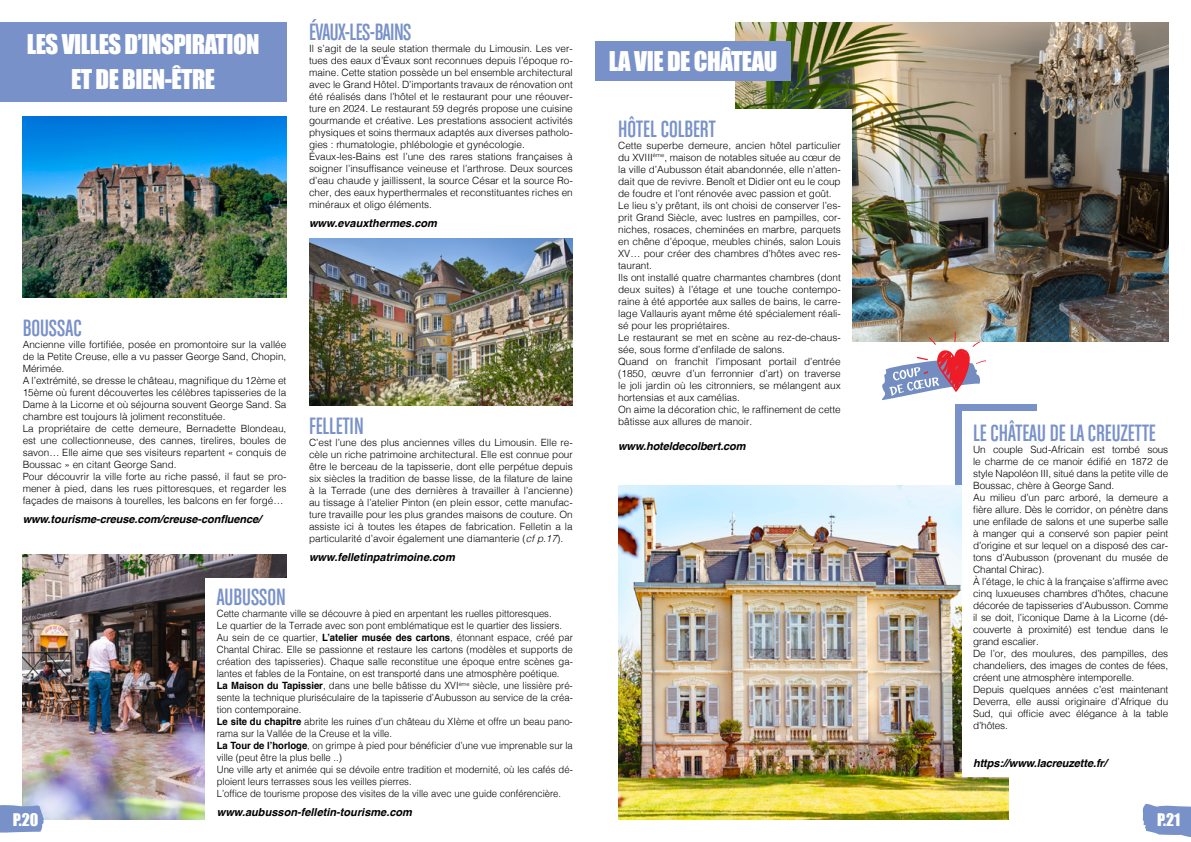
<style>
.page{position:relative;width:1191px;height:842px;background:#fff}
.page>*{position:absolute;margin:0;border:0;box-sizing:border-box;transform-origin:0 0}
.t1{font:25px "Chalet Comprime Cologne Eighty";color:#7891c9}
.t2{font:25px/35px "Impact";letter-spacing:-.02em;color:#fff;text-align:center}
.t3{font:25px "Chalet Comprime Cologne Eighty";letter-spacing:-.02em;color:#7891c9}
.t4{font:16px "Impact";color:#fff}
.t5{font:italic 700 11px "Helvetica";letter-spacing:-.01em;color:#000}
.t6{font:300 10px/12px "Helvetica";color:#000}
.t7{font:300 10px/12px "Helvetica";color:#000;scale:.95 1}
.s1{font-style:italic}
.s2{font-weight:700}
</style>
<div class="page">
<div style="left:954px;top:404px;width:82px;height:89px;background:#7891c9"></div>
<img style="left:618px;top:485px;width:390px;height:334px">
<div style="left:962px;top:411px;width:217px;height:366px;background:#fff"></div>
<img style="left:735px;top:23px;width:433px;height:319px">
<div style="left:618px;top:109px;width:234px;height:354px;background:#fff"></div>
<svg style="left:1142px;top:804px;width:49px;height:33px"></svg>
<img style="left:23px;top:116px;width:263px;height:182px">
<div style="left:0;top:23px;width:286px;height:79px;background:#7891c9"></div>
<img style="left:23px;top:555px;width:263px;height:264px">
<img style="left:309px;top:239px;width:264px;height:166px">
<div style="left:206px;top:578px;width:367px;height:253px;background:#fff"></div>
<div style="left:595px;top:41px;width:195px;height:40px;background:#7891c9"></div>
<svg style="left:0;top:800px;width:44px;height:33px"></svg>
<svg style="left:881px;top:332px;width:105px;height:69px"></svg>
<h1 class="t2" style="left:27px;top:26px;width:234px">LES VILLES D’INSPIRATION<br>ET DE BIEN-ÊTRE</h1>
<h1 class="t3" style="left:309px;top:18px;width:104px">ÉVAUX-LES-BAINS</h1>
<p class="t6" style="left:309px;top:42px;width:265px">Il s’agit de la seule station thermale du Limousin. Les ver&shy;tues des eaux d’Évaux sont reconnues depuis l’époque ro&shy;maine. Cette station possède un bel ensemble architectural avec le Grand Hôtel. D’importants travaux de rénovation ont été réalisés dans l’hôtel et le restaurant pour une réouver&shy;ture en 2024. Le restaurant 59 degrés propose une cuisine gourmande et créative. Les prestations associent activités physiques et soins thermaux adaptés aux diverses patholo&shy;gies : rhumatologie, phlébologie et gynécologie.<br>Évaux-les-Bains est l’une des rares stations françaises à soigner l’insuffisance veineuse et l’arthrose. Deux sources d’eau chaude y jaillissent, la source César et la source Ro&shy;cher, des eaux hyperthermales et reconstituantes riches en minéraux et oligo éléments.</p>
<p class="t5" style="left:309px;top:214px;width:129px">www.evauxthermes.com</p>
<h1 class="t1" style="left:23px;top:315px;width:60px">BOUSSAC</h1>
<p class="t6" style="left:23px;top:338px;width:265px">Ancienne ville fortifiée, posée en promontoire sur la vallée de la Petite Creuse, elle a vu passer George Sand, Chopin, Mérimée.<br>A l’extrémité, se dresse le château, magnifique du 12ème et 15ème où furent découvertes les célèbres tapisseries de la Dame à la Licorne et où séjourna souvent George Sand. Sa chambre est toujours là joliment reconstituée.<br>La propriétaire de cette demeure, Bernadette Blondeau, est une collectionneuse, des cannes, tirelires, boules de savon… Elle aime que ses visiteurs repartent « conquis de Boussac » en citant George Sand.<br>Pour découvrir la ville forte au riche passé, il faut se pro&shy;mener à pied, dans les rues pittoresques, et regarder les façades de maisons à tourelles, les balcons en fer forgé…</p>
<p class="t5" style="left:23px;top:510px;width:240px">www.tourisme-creuse.com/creuse-confluence/</p>
<h1 class="t1" style="left:309px;top:412px;width:56px">FELLETIN</h1>
<p class="t6" style="left:309px;top:436px;width:265px;text-align:justify">C’est l’une des plus anciennes villes du Limousin. Elle re&shy;cèle un riche patrimoine architectural. Elle est connue pour être le berceau de la tapisserie, dont elle perpétue depuis six siècles la tradition de basse lisse, de la filature de laine à la Terrade (une des dernières à travailler à l’ancienne) au tissage à l’atelier Pinton (en plein essor, cette manufac&shy;ture travaille pour les plus grandes maisons de couture. On assiste ici à toutes les étapes de fabrication. Felletin a la particularité d’avoir également une diamanterie (<span class="s1">cf p.17</span>).</p>
<p class="t5" style="left:309px;top:548px;width:147px">www.felletinpatrimoine.com</p>
<h2 class="t4" style="left:13px;top:807px;width:27px">P.20</h2>
<h1 class="t1" style="left:217px;top:583px;width:71px">AUBUSSON</h1>
<p class="t7" style="left:217px;top:606px;width:376px">Cette charmante ville se découvre à pied en arpentant les ruelles pittoresques.<br>Le quartier de la Terrade avec son pont emblématique est le quartier des lissiers.<br>Au sein de ce quartier, <span class="s2">L’atelier musée des cartons</span>, étonnant espace, créé par Chantal Chirac. Elle se passionne et restaure les cartons (modèles et supports de création des tapisseries). Chaque salle reconstitue une époque entre scènes ga&shy;lantes et fables de la Fontaine, on est transporté dans une atmosphère poétique.<br><span class="s2">La Maison du Tapissier</span>, dans une belle bâtisse du XVI<sup>ème</sup> siècle, une lissière pré&shy;sente la technique pluriséculaire de la tapisserie d’Aubusson au service de la créa&shy;tion contemporaine.<br><span class="s2">Le site du chapitre</span> abrite les ruines d’un château du XIème et offre un beau pano&shy;rama sur la Vallée de la Creuse et la ville.<br><span class="s2">La Tour de l’horloge</span>, on grimpe à pied pour bénéficier d’une vue imprenable sur la ville (peut être la plus belle ..)<br>Une ville arty et animée qui se dévoile entre tradition et modernité, où les cafés dé&shy;ploient leurs terrasses sous les veilles pierres.<br>L’office de tourisme propose des visites de la ville avec une guide conférencière.</p>
<p class="t5" style="left:217px;top:803px;width:197px">www.aubusson-felletin-tourisme.com</p>
<h1 class="t2" style="left:609px;top:43px;width:170px">LA VIE DE CHÂTEAU</h1>
<h1 class="t1" style="left:618px;top:115px;width:99px">HÔTEL COLBERT</h1>
<p class="t6" style="left:618px;top:138px;width:224px">Cette superbe demeure, ancien hôtel particulier du XVIII<sup>ème</sup>, maison de notables située au cœur de la ville d’Aubusson était abandonnée, elle n’atten&shy;dait que de revivre. Benoît et Didier ont eu le coup de foudre et l’ont rénovée avec passion et goût.<br>Le lieu s’y prêtant, ils ont choisi de conserver l’es&shy;prit Grand Siècle, avec lustres en pampilles, cor&shy;niches, rosaces, cheminées en marbre, parquets en chêne d’époque, meubles chinés, salon Louis XV… pour créer des chambres d’hôtes avec res&shy;taurant.<br>Ils ont installé quatre charmantes chambres (dont deux suites) à l’étage et une touche contempo&shy;raine à été apportée aux salles de bains, le carre&shy;lage Vallauris ayant même été spécialement réali&shy;sé pour les propriétaires.<br>Le restaurant se met en scène au rez-de-chaus&shy;sée, sous forme d’enfilade de salons.<br>Quand on franchit l’imposant portail d’entrée (1850, œuvre d’un ferronnier d’art) on traverse le joli jardin où les citronniers, se mélangent aux hortensias et aux camélias.<br>On aime la décoration chic, le raffinement de cette bâtisse aux allures de manoir.</p>
<p class="t5" style="left:618px;top:437px;width:129px">www.hoteldecolbert.com</p>
<h1 class="t1" style="left:973px;top:419px;width:184px">LE CHÂTEAU DE LA CREUZETTE</h1>
<p class="t6" style="left:973px;top:443px;width:197px">Un couple Sud-Africain est tombé sous le charme de ce manoir édifié en 1872 de style Napoléon III, situé dans la petite ville de Boussac, chère à George Sand.<br>Au milieu d’un parc arboré, la demeure a fière allure. Dès le corridor, on pénètre dans une enfilade de salons et une superbe salle à manger qui a conservé son papier peint d’origine et sur lequel on a disposé des car&shy;tons d’Aubusson (provenant du musée de Chantal Chirac).<br>À l’étage, le chic à la française s’affirme avec cinq luxueuses chambres d’hôtes, chacune décorée de tapisseries d’Aubusson. Comme il se doit, l’iconique Dame à la Licorne (dé&shy;couverte à proximité) est tendue dans le grand escalier.<br>De l’or, des moulures, des pampilles, des chandeliers, des images de contes de fées, créent une atmosphère intemporelle.<br>Depuis quelques années c’est maintenant Deverra, elle aussi originaire d’Afrique du Sud, qui officie avec élégance à la table d’hôtes.</p>
<p class="t5" style="left:973px;top:754px;width:135px">https://www.lacreuzette.fr/</p>
<h2 class="t4" style="left:1157px;top:807px;width:25px">P.21</h2>
</div>
